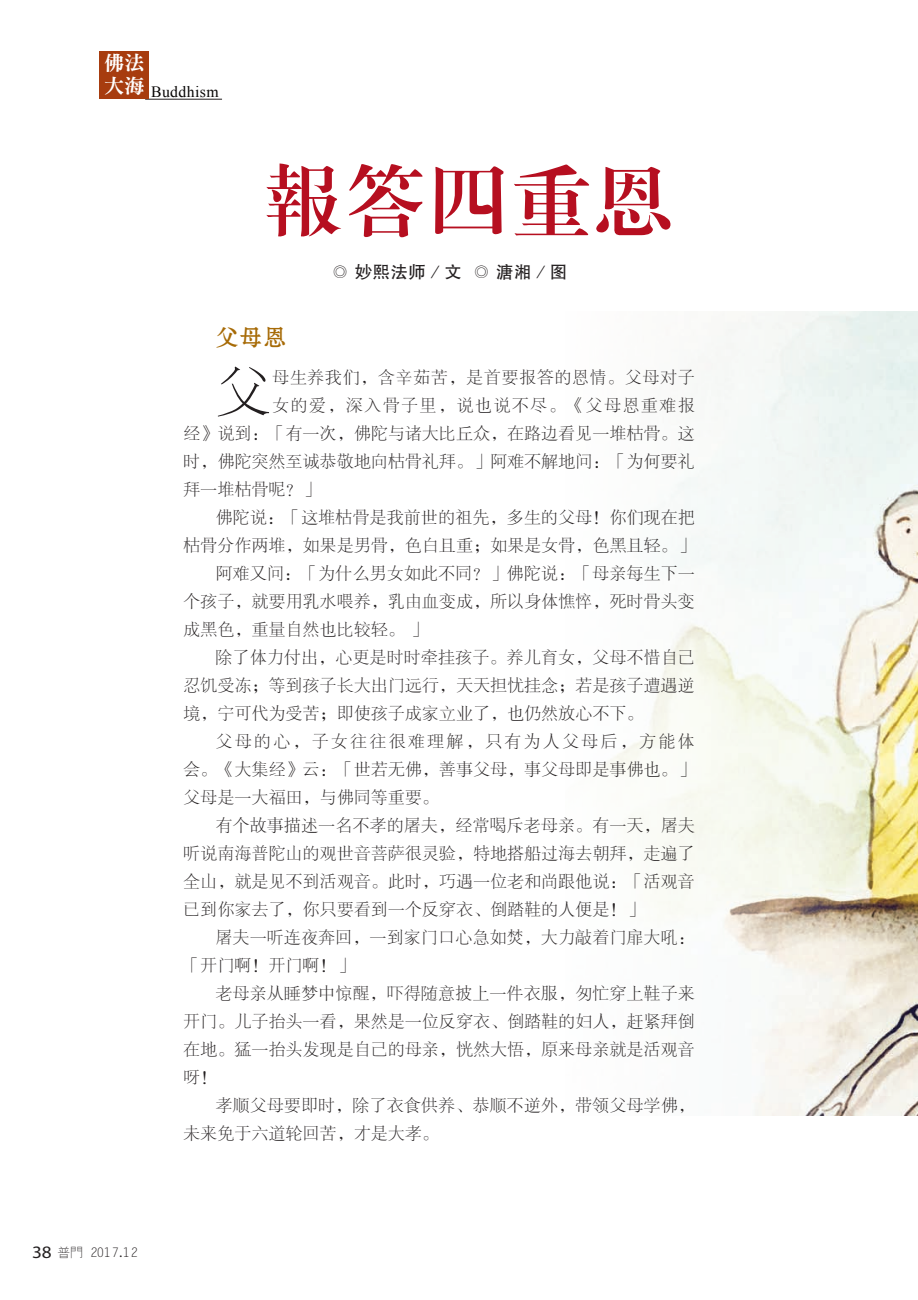
<style>
.page{position:relative;width:918px;height:1300px;background:#fff}
.page>*{position:absolute;margin:0;border:0;box-sizing:border-box;transform-origin:0 0}
.t1{font:78.75px "FZXBSFW GB1 0";letter-spacing:.05em;color:#b60f20}
.t2{font:55.12px "FZSYJW GB1 0";color:#231f20}
.t3{font:22.75px "FZSHJW GB1 0";color:#a76b07}
.t4{font:20.12px "DF Ming Std W9";color:#fff}
.t5{font:17.5px "FZHTJW GB1 0";letter-spacing:.025em;color:#231f20}
.Paragraph_Style_1{font:17.5px "Myriad Pro";color:#231f20;scale:1.1 1}
.t6{font:16.62px/28px "FZSYJW GB1 0";letter-spacing:.025em;color:#231f20;text-align:justify}
.t7{font:16.62px "FZSYJW GB1 0";letter-spacing:.06em;color:#231f20}
.t8{font:16.62px "FZSYJW GB1 0";letter-spacing:.11em;color:#231f20}
.t9{font:15.75px "Times New Roman";letter-spacing:.025em;color:#070504}
.t10{font:13.12px "FZYXJW GB1 0";color:#231f20}
.s1{font-family:"FZYXFW GB1 0"}
</style>
<div class="page">
<img style="left:602px;top:311px;width:316px;height:804px">
<hr style="left:145px;top:99px;width:77px;height:1px;background:#231f20">
<div style="left:99px;top:52px;width:49px;height:47px;background:#a73c0f"></div>
<p class="t4" style="left:104px;top:52px;width:42px">佛法</p>
<p class="t4" style="left:104px;top:75px;width:42px">大海</p>
<p class="t9" style="left:151px;top:81px;width:69px">Buddhism</p>
<p class="t1" style="left:264px;top:158px;width:411px">报答四重恩</p>
<p class="t5" style="left:331px;top:262px;width:237px">◎ 妙熙法师／文 ◎ 溏湘／图</p>
<p class="Paragraph_Style_1" style="left:32px;top:1241px;width:19px">38</p>
<p class="t10" style="left:57px;top:1245px;width:82px"><span class="s1">普门</span> 2017.12</p>
<p class="t3" style="left:216px;top:325px;width:72px">父母恩</p>
<p class="t2" style="left:216px;top:364px;width:57px">父</p>
<p class="t7" style="left:272px;top:369px;width:424px">母生养我们，含辛茹苦，是首要报答的恩情。父母对子</p>
<p class="t8" style="left:272px;top:397px;width:424px">女的爱，深入骨子里，说也说不尽。《父母恩重难报</p>
<p class="t6" style="left:184px;top:420px;width:512px">经》说到：「有一次，佛陀与诸大比丘众，在路边看见一堆枯骨。这</p>
<p class="t6" style="left:184px;top:448px;width:512px">时，佛陀突然至诚恭敬地向枯骨礼拜。」阿难不解地问：「为何要礼</p>
<p class="t6" style="left:184px;top:476px;width:137px">拜一堆枯骨呢？」</p>
<p class="t6" style="left:184px;top:504px;width:513px;text-align:right">佛陀说：「这堆枯骨是我前世的祖先，多生的父母！你们现在把<br>枯骨分作两堆，如果是男骨，色白且重；如果是女骨，色黑且轻。」</p>
<p class="t6" style="left:184px;top:560px;width:513px;text-indent:32px">阿难又问：「为什么男女如此不同？」佛陀说：「母亲每生下一个孩子，就要用乳水喂养，乳由血变成，所以身体憔悴，死时骨头变成黑色，重量自然也比较轻。 」</p>
<p class="t6" style="left:184px;top:644px;width:513px;text-indent:32px">除了体力付出，心更是时时牵挂孩子。养儿育女，父母不惜自己忍饥受冻；等到孩子长大出门远行，天天担忧挂念；若是孩子遭遇逆境，宁可代为受苦；即使孩子成家立业了，也仍然放心不下。</p>
<p class="t6" style="left:184px;top:728px;width:512px;text-indent:32px">父母的心，子女往往很难理解，只有为人父母后，方能体会。《大集经》云：「世若无佛，善事父母，事父母即是事佛也。」父母是一大福田，与佛同等重要。</p>
<p class="t6" style="left:184px;top:812px;width:513px;text-indent:32px">有个故事描述一名不孝的屠夫，经常喝斥老母亲。有一天，屠夫听说南海普陀山的观世音菩萨很灵验，特地搭船过海去朝拜，走遍了全山，就是见不到活观音。此时，巧遇一位老和尚跟他说：「活观音已到你家去了，你只要看到一个反穿衣、倒踏鞋的人便是！」</p>
<p class="t6" style="left:184px;top:924px;width:513px;text-indent:32px">屠夫一听连夜奔回，一到家门口心急如焚，大力敲着门扉大吼：「开门啊！开门啊！」</p>
<p class="t6" style="left:184px;top:980px;width:513px;text-indent:32px">老母亲从睡梦中惊醒，吓得随意披上一件衣服，匆忙穿上鞋子来开门。儿子抬头一看，果然是一位反穿衣、倒踏鞋的妇人，赶紧拜倒在地。猛一抬头发现是自己的母亲，恍然大悟，原来母亲就是活观音呀！</p>
<p class="t6" style="left:184px;top:1092px;width:513px;text-indent:32px">孝顺父母要即时，除了衣食供养、恭顺不逆外，带领父母学佛，未来免于六道轮回苦，才是大孝。</p>
</div>
